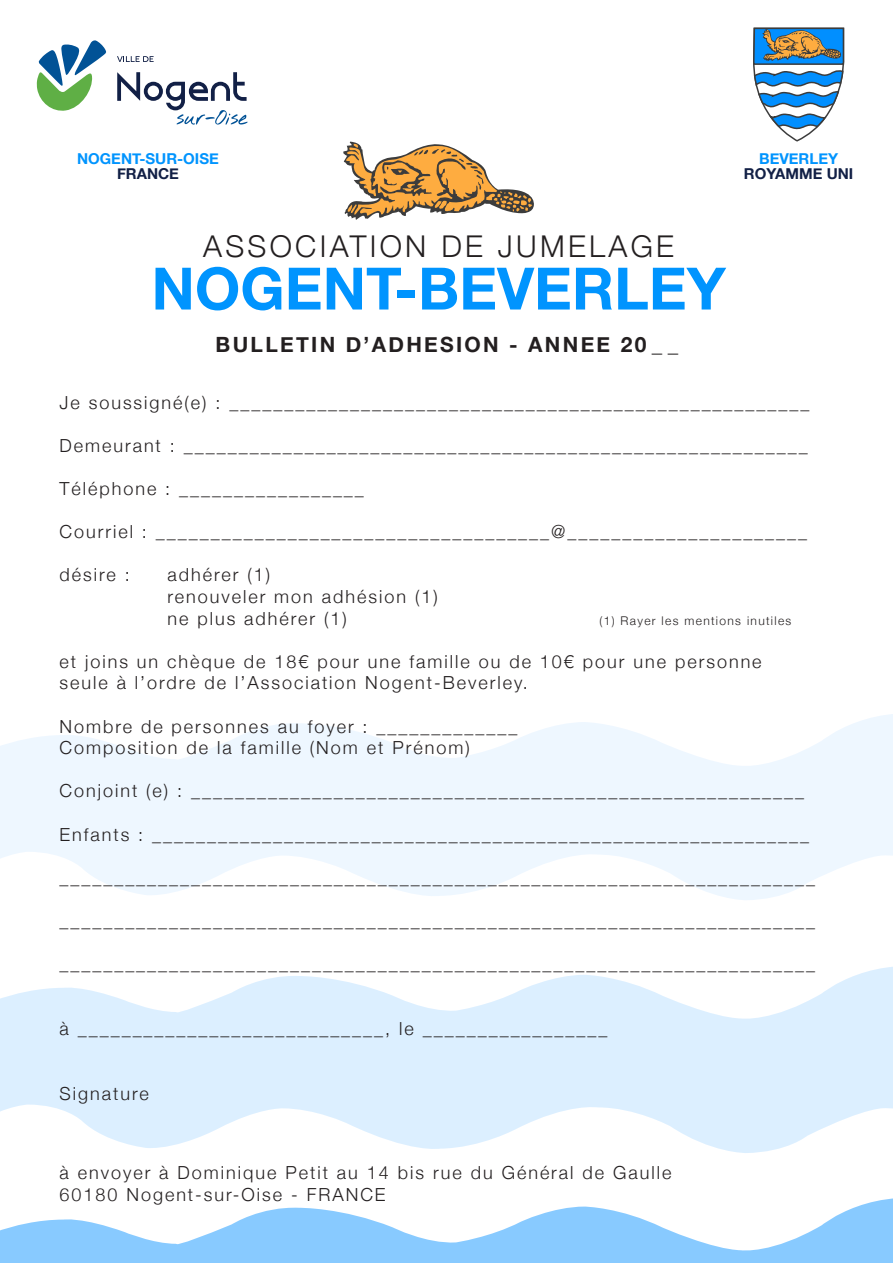
<style>
.page{position:relative;width:893px;height:1263px;background:#fff}
.page>*{position:absolute;margin:0;border:0;box-sizing:border-box;transform-origin:0 0}
.t1{font:700 58.5px "Helvetica Neue";color:#0094fe}
.t2{font:300 30px "Helvetica Neue";letter-spacing:.11em;color:#231f20}
.t3{font:700 21px "Helvetica Neue";letter-spacing:.11em;color:#231f20}
.t4{font:300 18px/21.6px "Helvetica Neue";letter-spacing:.11em;color:#231f20}
.t5{font:700 15px "Helvetica Neue";color:#0094fe}
.t6{font:700 15px "Helvetica Neue";color:#122046}
.t7{font:300 12px "Helvetica Neue";letter-spacing:.11em;color:#231f20}
</style>
<div class="page">
<svg style="left:0;top:967px;width:893px;height:186px;fill:#dcefff"></svg>
<svg style="left:0;top:714px;width:893px;height:186px;fill:#eef7ff"></svg>
<svg style="left:0;top:1198px;width:893px;height:65px;fill:#88caff"></svg>
<svg style="left:753px;top:27px;width:92px;height:115px"></svg>
<svg style="left:117px;top:72px;width:131px;height:53px"></svg>
<svg style="left:117px;top:56px;width:37px;height:6px"></svg>
<svg style="left:37px;top:40px;width:69px;height:71px"></svg>
<svg style="left:343px;top:142px;width:191px;height:78px"></svg>
<p class="t5" style="left:77px;top:147px;width:143px">NOGENT-SUR-OISE</p>
<p class="t6" style="left:117px;top:162px;width:63px">FRANCE</p>
<p class="t5" style="left:759px;top:147px;width:80px">BEVERLEY</p>
<p class="t6" style="left:744px;top:162px;width:111px">ROYAMME UNI</p>
<p class="t2" style="left:203px;top:222px;width:472px">ASSOCIATION DE JUMELAGE</p>
<p class="t1" style="left:151px;top:243px;width:576px">NOGENT-BEVERLEY</p>
<p class="t3" style="left:216px;top:327px;width:464px">BULLETIN D’ADHESION - ANNEE 20 _ _</p>
<p class="t4" style="left:59px;top:390px;width:751px">Je soussigné(e) : _____________________________________________________</p>
<p class="t4" style="left:59px;top:433px;width:750px">Demeurant : _________________________________________________________</p>
<p class="t4" style="left:59px;top:476px;width:306px">Téléphone : _________________</p>
<p class="t4" style="left:59px;top:520px;width:749px">Courriel : ____________________________________@______________________</p>
<p class="t4" style="left:59px;top:563px;width:72px">désire :</p>
<p class="t4" style="left:167px;top:563px;width:104px">adhérer (1)</p>
<p class="t4" style="left:167px;top:584px;width:272px">renouveler mon adhésion (1)</p>
<p class="t4" style="left:167px;top:606px;width:181px">ne plus adhérer (1)</p>
<p class="t7" style="left:599px;top:611px;width:193px">(1) Rayer les mentions inutiles</p>
<p class="t4" style="left:59px;top:649px;width:704px">et joins un chèque de 18€ pour une famille ou de 10€ pour une personne seule à l’ordre de l’Association Nogent-Beverley.</p>
<p class="t4" style="left:59px;top:714px;width:459px">Nombre de personnes au foyer : _____________</p>
<p class="t4" style="left:59px;top:736px;width:412px">Composition de la famille (Nom et Prénom)</p>
<p class="t4" style="left:59px;top:779px;width:746px">Conjoint (e) : ________________________________________________________</p>
<p class="t4" style="left:59px;top:822px;width:751px">Enfants : ____________________________________________________________</p>
<p class="t4" style="left:59px;top:865px;width:757px">_____________________________________________________________________</p>
<p class="t4" style="left:59px;top:908px;width:757px">_____________________________________________________________________</p>
<p class="t4" style="left:59px;top:952px;width:757px">_____________________________________________________________________</p>
<p class="t4" style="left:59px;top:1016px;width:550px">à ____________________________, le _________________</p>
<p class="t4" style="left:59px;top:1081px;width:91px">Signature</p>
<p class="t4" style="left:59px;top:1160px;width:613px">à envoyer à Dominique Petit au 14 bis rue du Général de Gaulle</p>
<p class="t4" style="left:59px;top:1182px;width:328px">60180 Nogent-sur-Oise - FRANCE</p>
</div>
